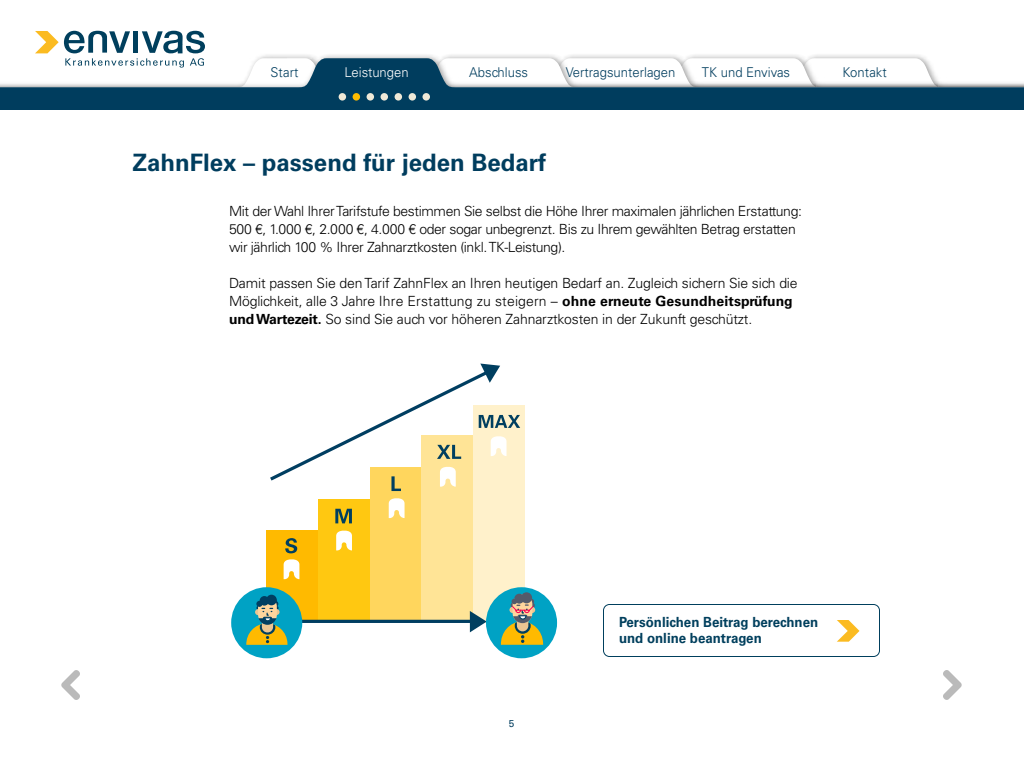
<style>
.page{position:relative;width:1024px;height:768px;background:#fff}
.page>*{position:absolute;margin:0;border:0;box-sizing:border-box;transform-origin:0 0}
.t1{font:700 24px "Univers LT Std";color:#003d5e}
.t2{font:300 14px/18px "Univers LT Std";letter-spacing:-.025em;color:#000}
.t3{font:700 14px/16px "Univers LT Std";color:#003f5d;scale:.95 1}
.t4{font:300 13.5px "Univers LT Std";color:#003d5e}
.t5{font:300 13.5px "Univers LT Std";color:#fff}
.t6{font:10px "Univers LT Std";color:#003d5e}
.s1{font-weight:700}
</style>
<div class="page">
<svg style="left:0;top:58px;width:1024px;height:52px;fill:#003d5e"></svg>
<div style="left:266px;top:530px;width:52px;height:92px;background:#ffba00"></div>
<div style="left:318px;top:499px;width:52px;height:123px;background:#ffc811"></div>
<div style="left:370px;top:467px;width:51px;height:155px;background:#ffd65d"></div>
<div style="left:421px;top:435px;width:52px;height:187px;background:#ffe496"></div>
<div style="left:473px;top:405px;width:52px;height:217px;background:#fff1cb"></div>
<hr style="left:295px;top:620px;width:176px;height:3px;background:#003e61">
<svg style="left:285px;top:538px;width:12px;height:15px"></svg>
<svg style="left:335px;top:509px;width:17px;height:14px"></svg>
<svg style="left:470px;top:611px;width:17px;height:21px"></svg>
<svg style="left:284px;top:559px;width:15px;height:20px"></svg>
<svg style="left:336px;top:530px;width:16px;height:20px"></svg>
<svg style="left:389px;top:498px;width:16px;height:20px"></svg>
<svg style="left:270px;top:364px;width:250px;height:127px"></svg>
<div style="left:486px;top:587px;width:71px;height:71px;background:#00a2c4;border-radius:50%"></div>
<div style="left:231px;top:587px;width:71px;height:71px;background:#00a2c4;border-radius:50%"></div>
<svg style="left:246px;top:596px;width:41px;height:49px"></svg>
<svg style="left:501px;top:599px;width:42px;height:46px"></svg>
<div style="left:514px;top:594px;width:10px;height:10px;background:#545a6a;border-radius:50%"></div>
<div style="left:521px;top:592px;width:11px;height:11px;background:#545a6a;border-radius:50%"></div>
<svg style="left:0;top:30px;width:228px;height:67px"></svg>
<svg style="left:811px;top:0;width:117px;height:110px"></svg>
<svg style="left:565px;top:0;width:117px;height:110px"></svg>
<svg style="left:319px;top:0;width:117px;height:110px"></svg>
<svg style="left:688px;top:0;width:117px;height:110px"></svg>
<svg style="left:442px;top:0;width:117px;height:110px"></svg>
<svg style="left:228px;top:0;width:85px;height:110px"></svg>
<div style="left:603px;top:604px;width:277px;height:53px;border:1px solid #003f5d;border-radius:6px"></div>
<svg style="left:837px;top:620px;width:23px;height:22px"></svg>
<svg style="left:61px;top:670px;width:19px;height:30px"></svg>
<svg style="left:943px;top:670px;width:19px;height:30px"></svg>
<p class="t4" style="left:271px;top:64px;width:29px">Start</p>
<p class="t5" style="left:345px;top:64px;width:66px">Leistungen</p>
<p class="t4" style="left:469px;top:64px;width:61px">Abschluss</p>
<p class="t4" style="left:566px;top:64px;width:111px">Vertragsunterlagen</p>
<p class="t4" style="left:702px;top:64px;width:90px">TK und Envivas</p>
<p class="t4" style="left:842px;top:64px;width:46px">Kontakt</p>
<h1 class="t1" style="left:133px;top:148px;width:415px">ZahnFlex – passend für jeden Bedarf</h1>
<p class="t2" style="left:229px;top:202px;width:575px">Mit der Wahl Ihrer Tarifstufe bestimmen Sie selbst die Höhe Ihrer maximalen jährlichen Erstattung:<br>500 €, 1.000 €, 2.000 €, 4.000 € oder sogar unbegrenzt. Bis zu Ihrem gewählten Betrag erstatten wir jährlich 100 % Ihrer Zahnarztkosten (inkl. TK-Leistung).</p>
<p class="t2" style="left:229px;top:274px;width:570px">Damit passen Sie den Tarif ZahnFlex an Ihren heutigen Bedarf an. Zugleich sichern Sie sich die<br>Möglichkeit, alle 3 Jahre Ihre Erstattung zu steigern – <span class="s1">ohne erneute Gesundheitsprüfung und Wartezeit.</span> So sind Sie auch vor höheren Zahnarztkosten in der Zukunft geschützt.</p>
<p class="t6" style="left:509px;top:718px;width:7px">5</p>
<p class="t3" style="left:619px;top:614px;width:211px">Persönlichen Beitrag berechnen und online beantragen</p>
</div>
